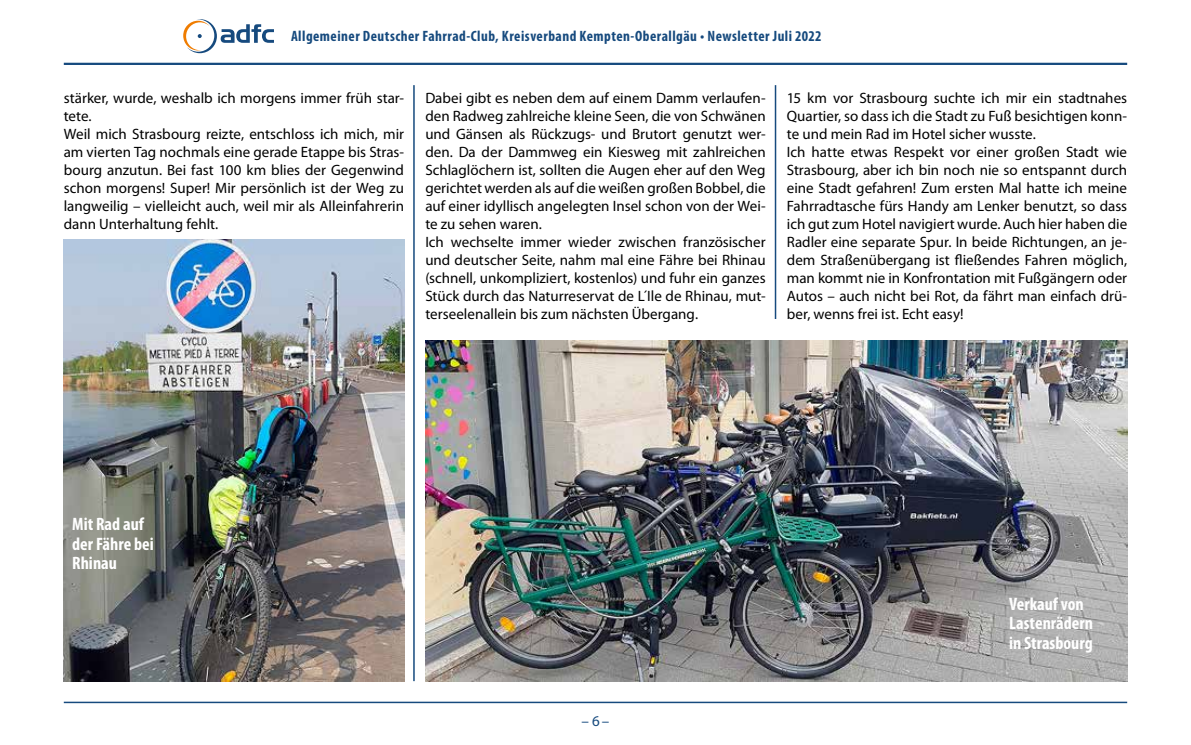
<style>
.page{position:relative;width:1191px;height:745px;background:#fff}
.page>*{position:absolute;margin:0;border:0;box-sizing:border-box;transform-origin:0 0}
.t1{font:700 condensed 18px/19.5px "Myriad Pro";color:#fff}
.t2{font:15px/18px "Myriad Pro";color:#000}
.t3{font:700 condensed 15px "Myriad Pro";letter-spacing:.03em;color:#164a7e}
.t4{font:15px "Myriad Pro";color:#164a7e}
</style>
<div class="page">
<hr style="left:64px;top:63px;width:1063px;height:2px;background:#164a7e">
<hr style="left:64px;top:701px;width:1063px;height:1px;background:#164a7e">
<svg style="left:183px;top:19px;width:91px;height:34px"></svg>
<hr style="left:413px;top:85px;width:2px;height:595px;background:#164a7e">
<hr style="left:774px;top:85px;width:2px;height:595px;background:#164a7e">
<div style="left:768px;top:319px;width:15px;height:312px;background:#fff"></div>
<img style="left:425px;top:340px;width:702px;height:340px">
<img style="left:64px;top:239px;width:340px;height:441px">
<p class="t3" style="left:291px;top:27px;width:532px">Allgemeiner Deutscher Fahrrad-Club, Kreisverband Kempten-Oberallgäu • Newsletter Juli 2022</p>
<p class="t2" style="left:64px;top:89px;width:342px">stärker, wurde, weshalb ich morgens immer früh star&shy;tete.<br>Weil mich Strasbourg reizte, entschloss ich mich, mir am vierten Tag nochmals eine gerade Etappe bis Stras&shy;bourg anzutun. Bei fast 100 km blies der Gegenwind schon morgens! Super! Mir persönlich ist der Weg zu langweilig – vielleicht auch, weil mir als Alleinfahrerin dann Unterhaltung fehlt.</p>
<p class="t2" style="left:425px;top:89px;width:342px">Dabei gibt es neben dem auf einem Damm verlaufen&shy;den Radweg zahlreiche kleine Seen, die von Schwänen und Gänsen als Rückzugs- und Brutort genutzt wer&shy;den. Da der Dammweg ein Kiesweg mit zahlreichen Schlaglöchern ist, sollten die Augen eher auf den Weg gerichtet werden als auf die weißen großen Bobbel, die auf einer idyllisch angelegten Insel schon von der Wei&shy;te zu sehen waren.<br>Ich wechselte immer wieder zwischen französischer und deutscher Seite, nahm mal eine Fähre bei Rhinau (schnell, unkompliziert, kostenlos) und fuhr ein ganzes Stück durch das Naturreservat de L´Ile de Rhinau, mut&shy;terseelenallein bis zum nächsten Übergang.</p>
<p class="t2" style="left:787px;top:89px;width:342px">15 km vor Strasbourg suchte ich mir ein stadtnahes Quartier, so dass ich die Stadt zu Fuß besichtigen konn&shy;te und mein Rad im Hotel sicher wusste.<br>Ich hatte etwas Respekt vor einer großen Stadt wie Strasbourg, aber ich bin noch nie so entspannt durch eine Stadt gefahren! Zum ersten Mal hatte ich meine Fahrradtasche fürs Handy am Lenker benutzt, so dass ich gut zum Hotel navigiert wurde. Auch hier haben die Radler eine separate Spur. In beide Richtungen, an je&shy;dem Straßenübergang ist fließendes Fahren möglich, man kommt nie in Konfrontation mit Fußgängern oder Autos – auch nicht bei Rot, da fährt man einfach drü&shy;ber, wenns frei ist. Echt easy!</p>
<p class="t1" style="left:72px;top:513px;width:83px">Mit Rad auf der Fähre bei<br>Rhinau</p>
<p class="t4" style="left:581px;top:711px;width:29px">– 6–</p>
<p class="t1" style="left:1009px;top:593px;width:85px">Verkauf von<br>Lastenrädern in Strasbourg</p>
</div>
